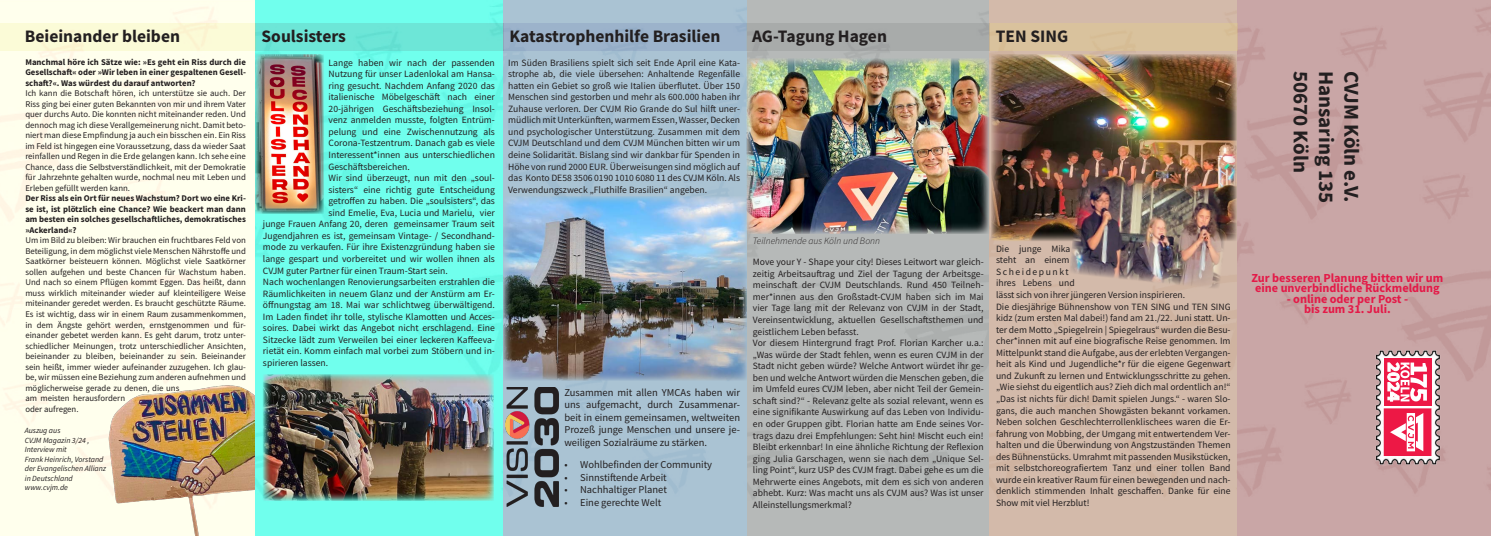
<style>
.page{position:relative;width:1491px;height:536px;background:#fff}
.page>*{position:absolute;margin:0;border:0;box-sizing:border-box;transform-origin:0 0}
.t1{font:700 21px "Source Sans Pro";color:#231f20}
.t2{font:700 17.5px "Source Sans Pro";color:#231f20}
.t3{font:700 12.25px/10.5px "Source Sans Pro";color:#e41a48}
.t4{font:10.5px/12.6px "Source Sans Pro";color:#231f20;text-align:justify}
.t5{font:9.62px/11.5px "Source Sans Pro";color:#231f20;text-align:justify}
.t6{font:italic 300 9.62px "Source Sans Pro";color:#231f20}
.t7{font:8.75px/10.5px "Source Sans Pro";color:#231f20;text-align:justify}
.t8{font:700 8.75px/10.5px "Source Sans Pro";color:#231f20;text-align:justify}
.t9{font:italic 7.88px/9.5px "Source Sans Pro";color:#231f20}
</style>
<div class="page">
<img style="left:100px;top:369px;width:155px;height:167px">
<img style="left:504px;top:0;width:987px;height:536px">
<img style="left:255px;top:7px;width:249px;height:529px">
<div style="left:990px;top:23px;width:248px;height:28px;background:#d9c29d"></div>
<div style="left:504px;top:23px;width:242px;height:28px;background:#9cb3cb"></div>
<div style="left:746px;top:23px;width:244px;height:28px;background:#a8abaa"></div>
<div style="left:0;top:23px;width:255px;height:28px;background:#fbfbd7"></div>
<div style="left:255px;top:23px;width:249px;height:28px;background:#6de6d7"></div>
<div style="left:746px;top:57px;width:244px;height:177px;background:#fff;opacity:.75"></div>
<img style="left:263px;top:374px;width:231px;height:126px">
<img style="left:504px;top:196px;width:243px;height:185px">
<img style="left:255px;top:54px;width:69px;height:159px">
<img style="left:991px;top:55px;width:246px;height:186px">
<img style="left:1068px;top:173px;width:162px;height:117px">
<img style="left:506px;top:388px;width:53px;height:118px">
<img style="left:1368px;top:336px;width:78px;height:141px">
<svg style="left:1383px;top:408px;width:48px;height:48px"></svg>
<div style="left:1383px;top:358px;width:48px;height:48px;background:#ed1845"></div>
<svg style="left:1387px;top:362px;width:40px;height:40px"></svg>
<p class="t2" style="left:25px;top:24px;width:157px">Beieinander bleiben</p>
<p class="t2" style="left:262px;top:24px;width:86px">Soulsisters</p>
<p class="t2" style="left:509px;top:24px;width:212px">Katastrophenhilfe Brasilien</p>
<p class="t2" style="left:752px;top:24px;width:136px">AG-Tagung Hagen</p>
<p class="t2" style="left:996px;top:24px;width:74px">TEN SING</p>
<p class="t8" style="left:25px;top:57px;width:222px">Manchmal höre ich Sätze wie: »Es geht ein Riss durch die Gesellschaft« oder »Wir leben in einer gespaltenen Gesell&shy;schaft?«. Was würdest du darauf antworten?</p>
<p class="t7" style="left:25px;top:88px;width:222px">Ich kann die Botschaft hören, ich unterstütze sie auch. Der Riss ging bei einer guten Bekannten von mir und ihrem Vater quer durchs Auto. Die konnten nicht miteinander reden. Und dennoch mag ich diese Verallgemeinerung nicht. Damit beto&shy;niert man diese Empfindung ja auch ein bisschen ein. Ein Riss im Feld ist hingegen eine Voraussetzung, dass da wieder Saat reinfallen und Regen in die Erde gelangen kann. Ich sehe eine Chance, dass die Selbstverständlichkeit, mit der Demokratie für Jahrzehnte gehalten wurde, nochmal neu mit Leben und Erleben gefüllt werden kann.</p>
<p class="t8" style="left:25px;top:193px;width:222px">Der Riss als ein Ort für neues Wachstum? Dort wo eine Kri&shy;se ist, ist plötzlich eine Chance? Wie beackert man dann am besten ein solches gesellschaftliches, demokratisches »Ackerland«?</p>
<p class="t7" style="left:25px;top:235px;width:222px;text-align:left">Um im Bild zu bleiben: Wir brauchen ein fruchtbares Feld von Beteiligung, in dem möglichst viele Menschen Nährstoffe und Saatkörner beisteuern können. Möglichst viele Saatkörner sollen aufgehen und beste Chancen für Wachstum haben.<br>Und nach so einem Pflügen kommt Eggen. Das heißt, dann muss wirklich miteinander wieder auf kleinteiligere Weise miteinander geredet werden. Es braucht geschützte Räume.<br>Es ist wichtig, dass wir in einem Raum zusammenkommen, in dem Ängste gehört werden, ernstgenommen und für&shy;einander gebetet werden kann. Es geht darum, trotz unter&shy;schiedlicher Meinungen, trotz unterschiedlicher Ansichten, beieinander zu bleiben, beieinander zu sein. Beieinander sein heißt, immer wieder aufeinander zuzugehen. Ich glau&shy;be, wir müssen eine Beziehung zum anderen aufnehmen und möglicherweise gerade zu denen, die uns<br>am meisten herausfordern<br>oder aufregen.</p>
<p class="t6" style="left:753px;top:235px;width:129px">Teilnehmende aus Köln und Bonn</p>
<p class="t5" style="left:328px;top:56px;width:168px">Lange haben wir nach der passenden Nutzung für unser Ladenlokal am Hansa&shy;ring gesucht. Nachdem Anfang 2020 das italienische Möbelgeschäft nach einer 20-jährigen Geschäftsbeziehung Insol&shy;venz anmelden musste, folgten Entrüm&shy;pelung und eine Zwischennutzung als Corona-Testzentrum. Danach gab es viele Interessent*innen aus unterschiedlichen Geschäftsbereichen.</p>
<p class="t5" style="left:328px;top:172px;width:168px">Wir sind überzeugt, nun mit den „soul-</p>
<p class="t5" style="left:328px;top:184px;width:168px">sisters“ eine richtig gute Entscheidung</p>
<p class="t5" style="left:328px;top:195px;width:168px">getroffen zu haben. Die „soulsisters“, das</p>
<p class="t5" style="left:328px;top:207px;width:168px">sind Emelie, Eva, Lucia und Marielu, vier</p>
<p class="t5" style="left:263px;top:218px;width:233px">junge Frauen Anfang 20, deren gemeinsamer Traum seit</p>
<p class="t5" style="left:263px;top:230px;width:233px">Jugendjahren es ist, gemeinsam Vintage- / Secondhand-</p>
<p class="t5" style="left:263px;top:241px;width:233px">mode zu verkaufen. Für ihre Existenzgründung haben sie</p>
<p class="t5" style="left:263px;top:253px;width:233px">lange gespart und vorbereitet und wir wollen ihnen als</p>
<p class="t5" style="left:263px;top:264px;width:186px">CVJM guter Partner für einen Traum-Start sein.</p>
<p class="t5" style="left:263px;top:276px;width:233px">Nach wochenlangen Renovierungsarbeiten erstrahlen die Räumlichkeiten in neuem Glanz und der Anstürm am Er&shy;öffnungstag am 18. Mai war schlichtweg überwältigend.<br>Im Laden findet ihr tolle, stylische Klamotten und Acces&shy;soires. Dabei wirkt das Angebot nicht erschlagend. Eine Sitzecke lädt zum Verweilen bei einer leckeren Kaffeeva&shy;rietät ein. Komm einfach mal vorbei zum Stöbern und in&shy;spirieren lassen.</p>
<p class="t5" style="left:508px;top:56px;width:233px">Im Süden Brasiliens spielt sich seit Ende April eine Kata&shy;strophe ab, die viele übersehen: Anhaltende Regenfälle hatten ein Gebiet so groß wie Italien überflutet. Über 150<br>Menschen sind gestorben und mehr als 600.000 haben ihr Zuhause verloren. Der CVJM Rio Grande do Sul hilft uner&shy;müdlich mit Unterkünften, warmem Essen, Wasser, Decken und psychologischer Unterstützung. Zusammen mit dem CVJM Deutschland und dem CVJM München bitten wir um deine Solidarität. Bislang sind wir dankbar für Spenden in Höhe von rund 2000 EUR. Überweisungen sind möglich auf das Konto DE58 3506 0190 1010 6080 11 des CVJM Köln. Als Verwendungszweck „Fluthilfe Brasilien“ angeben.</p>
<p class="t5" style="left:996px;top:243px;width:236px;text-align:left">Die junge Mika<br>steht an einem<br>Scheidepunkt<br>ihres Lebens und<br>lässt sich von ihrer jüngeren Version inspirieren.<br>Die diesjährige Bühnenshow von TEN SING und TEN SING kidz (zum ersten Mal dabei!) fand am 21./22. Juni statt. Un&shy;ter dem Motto „Spiegelrein | Spiegelraus“ wurden die Besu&shy;cher*innen mit auf eine biografische Reise genommen. Im Mittelpunkt stand die Aufgabe, aus der erlebten Vergangen&shy;heit als Kind und Jugendliche*r für die eigene Gegenwart und Zukunft zu lernen und Entwicklungsschritte zu gehen. „Wie siehst du eigentlich aus? Zieh dich mal ordentlich an!“ „Das ist nichts für dich! Damit spielen Jungs.“ - waren Slo&shy;gans, die auch manchen Showgästen bekannt vorkamen.<br>Neben solchen Geschlechterrollenklischees waren die Er&shy;fahrung von Mobbing, der Umgang mit entwertendem Ver&shy;halten und die Überwindung von Angstzuständen Themen des Bühnenstücks. Umrahmt mit passenden Musikstücken, mit selbstchoreografiertem Tanz und einer tollen Band wurde ein kreativer Raum für einen bewegenden und nach&shy;denklich stimmenden Inhalt geschaffen. Danke für eine Show mit viel Herzblut!</p>
<p class="t5" style="left:753px;top:256px;width:232px">Move your Y - Shape your city! Dieses Leitwort war gleich&shy;zeitig Arbeitsauftrag und Ziel der Tagung der Arbeitsge&shy;meinschaft der CVJM Deutschlands. Rund 450 Teilneh&shy;mer*innen aus den Großstadt-CVJM haben sich im Mai vier Tage lang mit der Relevanz von CVJM in der Stadt, Vereinsentwicklung, aktuellen Gesellschaftsthemen und geistlichem Leben befasst.</p>
<p class="t5" style="left:753px;top:337px;width:232px">Vor diesem Hintergrund fragt Prof. Florian Karcher u.a.: „Was würde der Stadt fehlen, wenn es euren CVJM in der Stadt nicht geben würde? Welche Antwort würdet ihr ge&shy;ben und welche Antwort würden die Menschen geben, die im Umfeld eures CVJM leben, aber nicht Teil der Gemein&shy;schaft sind?“ - Relevanz gelte als sozial relevant, wenn es eine signifikante Auswirkung auf das Leben von Individu&shy;en oder Gruppen gibt. Florian hatte am Ende seines Vor&shy;trags dazu drei Empfehlungen: Seht hin! Mischt euch ein!<br>Bleibt erkennbar! In eine ähnliche Richtung der Reflexion ging Julia Garschagen, wenn sie nach dem „Unique Sel&shy;ling Point“, kurz USP des CVJM fragt. Dabei gehe es um die Mehrwerte eines Angebots, mit dem es sich von anderen abhebt. Kurz: Was macht uns als CVJM aus? Was ist unser Alleinstellungsmerkmal?</p>
<p class="t4" style="left:564px;top:386px;width:177px">Zusammen mit allen YMCAs haben wir uns aufgemacht, durch Zusammenar&shy;beit in einem gemeinsamen, weltweiten Prozeß junge Menschen und unsere je&shy;weiligen Sozialräume zu stärken.</p>
<p class="t4" style="left:564px;top:458px;width:149px">• Wohlbefinden der Community</p>
<p class="t4" style="left:564px;top:471px;width:104px">• Sinnstiftende Arbeit</p>
<p class="t4" style="left:564px;top:483px;width:104px">• Nachhaltiger Planet</p>
<p class="t4" style="left:564px;top:496px;width:98px">• Eine gerechte Welt</p>
<p class="t9" style="left:25px;top:426px;width:37px">Auszug aus</p>
<p class="t9" style="left:25px;top:435px;width:66px">CVJM Magazin 3/24 ,<br>Interview mit</p>
<p class="t9" style="left:25px;top:454px;width:83px">Frank Heinrich, Vorstand der Evangelischen Allianz in Deutschland</p>
<p class="t9" style="left:25px;top:482px;width:45px">www.cvjm.de</p>
<p class="t1" style="left:1315px;top:71px;width:103px;rotate:90deg">50670 Köln</p>
<p class="t1" style="left:1340px;top:71px;width:134px;rotate:90deg">Hansaring 135</p>
<p class="t1" style="left:1365px;top:71px;width:133px;rotate:90deg">CVJM Köln e.V.</p>
<p class="t3" style="left:1251px;top:272px;width:193px">Zur besseren Planung bitten wir um eine unverbindliche Rückmeldung</p>
<p class="t3" style="left:1287px;top:293px;width:123px">- online oder per Post -</p>
<p class="t3" style="left:1304px;top:303px;width:88px">bis zum 31. Juli.</p>
</div>
